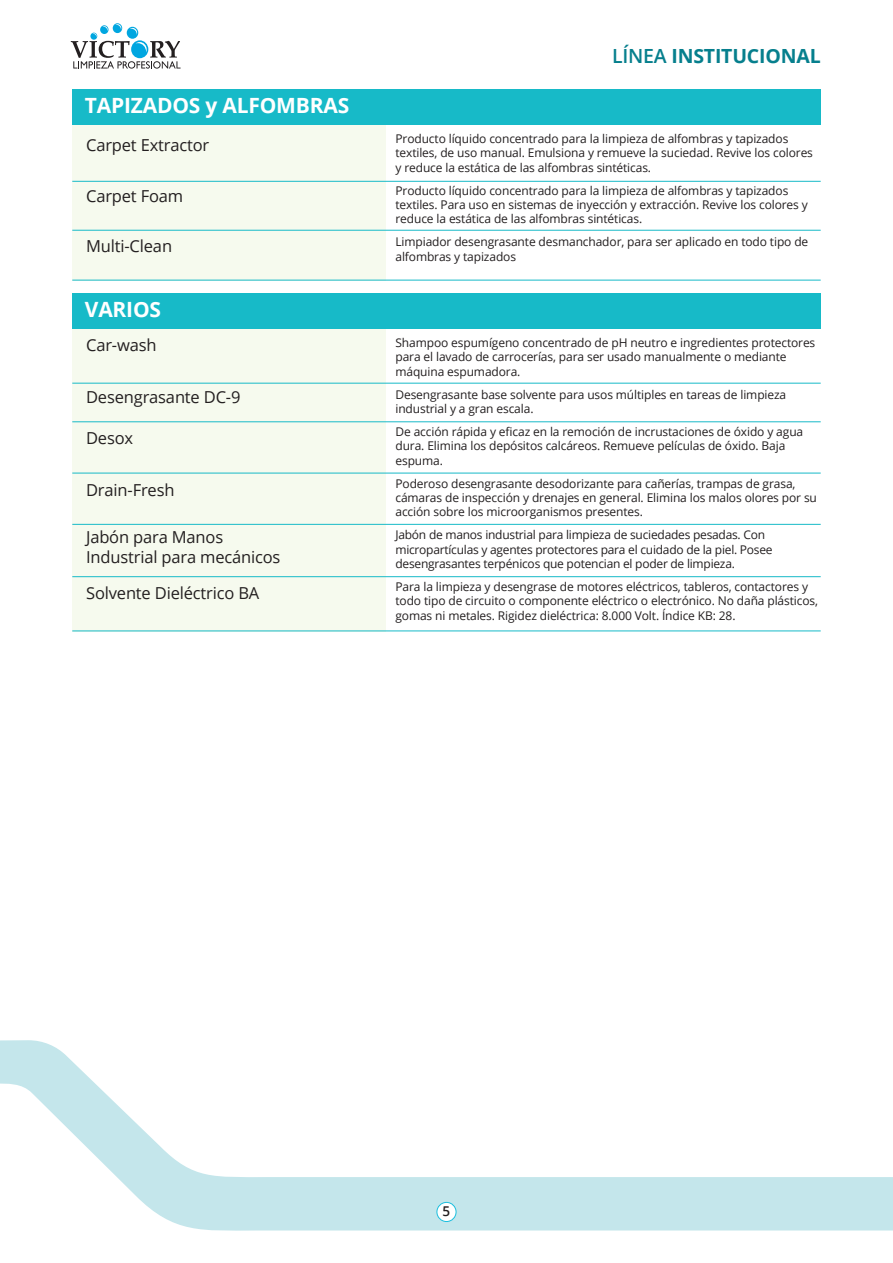
<style>
.page{position:relative;width:893px;height:1263px;background:#fff}
.page>*{position:absolute;margin:0;border:0;box-sizing:border-box;transform-origin:0 0}
.t1{font:700 21px "Open Sans";letter-spacing:-.01em;color:#fff}
.t2{font:700 19.5px "Open Sans";letter-spacing:-.01em;color:#067f8d}
.t3{font:16.5px/19.5px "Open Sans";letter-spacing:-.01em;color:#231f20}
.t4{font:600 13.5px "Open Sans";color:#231f20}
.t5{font:12px/14.4px "Open Sans";letter-spacing:-.01em;color:#231f20}
.s1{font-weight:600}
</style>
<div class="page">
<div style="left:72px;top:293px;width:314px;height:338px;background:#f6faee"></div>
<div style="left:72px;top:293px;width:749px;height:36px;background:#17bac8"></div>
<hr style="left:72px;top:421px;width:749px;height:1px;background:#17bac8">
<hr style="left:72px;top:473px;width:749px;height:1px;background:#17bac8">
<hr style="left:72px;top:524px;width:749px;height:1px;background:#17bac8">
<hr style="left:72px;top:576px;width:749px;height:1px;background:#17bac8">
<hr style="left:72px;top:630px;width:749px;height:1px;background:#17bac8">
<hr style="left:72px;top:383px;width:749px;height:1px;background:#17bac8">
<svg style="left:71px;top:23px;width:110px;height:46px"></svg>
<svg style="left:0;top:1040px;width:893px;height:191px"></svg>
<div style="left:72px;top:111px;width:314px;height:169px;background:#f6faee"></div>
<div style="left:72px;top:89px;width:749px;height:36px;background:#17bac8"></div>
<hr style="left:72px;top:230px;width:749px;height:1px;background:#17bac8">
<hr style="left:72px;top:280px;width:749px;height:1px;background:#17bac8">
<hr style="left:72px;top:181px;width:749px;height:1px;background:#17bac8">
<div style="left:437px;top:1202px;width:19px;height:19px;background:#fff;border-radius:50%"></div>
<div style="left:436px;top:1202px;width:20px;height:20px;border:1px solid #1cbfdf;border-radius:50%"></div>
<h1 class="t1" style="left:85px;top:91px;width:266px">TAPIZADOS y ALFOMBRAS</h1>
<h3 class="t3" style="left:86px;top:134px;width:125px">Carpet Extractor</h3>
<h3 class="t3" style="left:86px;top:186px;width:99px">Carpet Foam</h3>
<h3 class="t3" style="left:86px;top:236px;width:88px">Multi-Clean</h3>
<h1 class="t1" style="left:85px;top:295px;width:78px">VARIOS</h1>
<h3 class="t3" style="left:86px;top:335px;width:72px">Car-wash</h3>
<h3 class="t3" style="left:86px;top:387px;width:156px">Desengrasante DC-9</h3>
<h3 class="t3" style="left:86px;top:428px;width:49px">Desox</h3>
<h3 class="t3" style="left:86px;top:479px;width:90px">Drain-Fresh</h3>
<h3 class="t3" style="left:86px;top:527px;width:196px">Jabón para Manos<br>Industrial para mecánicos</h3>
<h3 class="t3" style="left:86px;top:583px;width:175px">Solvente Dieléctrico BA</h3>
<h2 class="t2" style="left:612px;top:43px;width:210px"><span class="s1">LÍNEA</span> INSTITUCIONAL</h2>
<p class="t5" style="left:395px;top:131px;width:419px">Producto líquido concentrado para la limpieza de alfombras y tapizados textiles, de uso manual. Emulsiona y remueve la suciedad. Revive los colores y reduce la estática de las alfombras sintéticas.</p>
<p class="t5" style="left:395px;top:183px;width:414px">Producto líquido concentrado para la limpieza de alfombras y tapizados textiles. Para uso en sistemas de inyección y extracción. Revive los colores y reduce la estática de las alfombras sintéticas.</p>
<p class="t5" style="left:395px;top:234px;width:414px">Limpiador desengrasante desmanchador, para ser aplicado en todo tipo de alfombras y tapizados</p>
<p class="t5" style="left:395px;top:335px;width:421px">Shampoo espumígeno concentrado de pH neutro e ingredientes protectores para el lavado de carrocerías, para ser usado manualmente o mediante máquina espumadora.</p>
<p class="t5" style="left:395px;top:387px;width:392px">Desengrasante base solvente para usos múltiples en tareas de limpieza industrial y a gran escala.</p>
<p class="t5" style="left:395px;top:424px;width:409px">De acción rápida y eficaz en la remoción de incrustaciones de óxido y agua dura. Elimina los depósitos calcáreos. Remueve películas de óxido. Baja espuma.</p>
<p class="t5" style="left:395px;top:476px;width:423px">Poderoso desengrasante desodorizante para cañerías, trampas de grasa, cámaras de inspección y drenajes en general. Elimina los malos olores por su acción sobre los microorganismos presentes.</p>
<p class="t5" style="left:395px;top:527px;width:379px">Jabón de manos industrial para limpieza de suciedades pesadas. Con micropartículas y agentes protectores para el cuidado de la piel. Posee desengrasantes terpénicos que potencian el poder de limpieza.</p>
<p class="t5" style="left:395px;top:579px;width:424px">Para la limpieza y desengrase de motores eléctricos, tableros, contactores y todo tipo de circuito o componente eléctrico o electrónico. No daña plásticos, gomas ni metales. Rigidez dieléctrica: 8.000 Volt. Índice KB: 28.</p>
<p class="t4" style="left:443px;top:1202px;width:9px">5</p>
</div>
